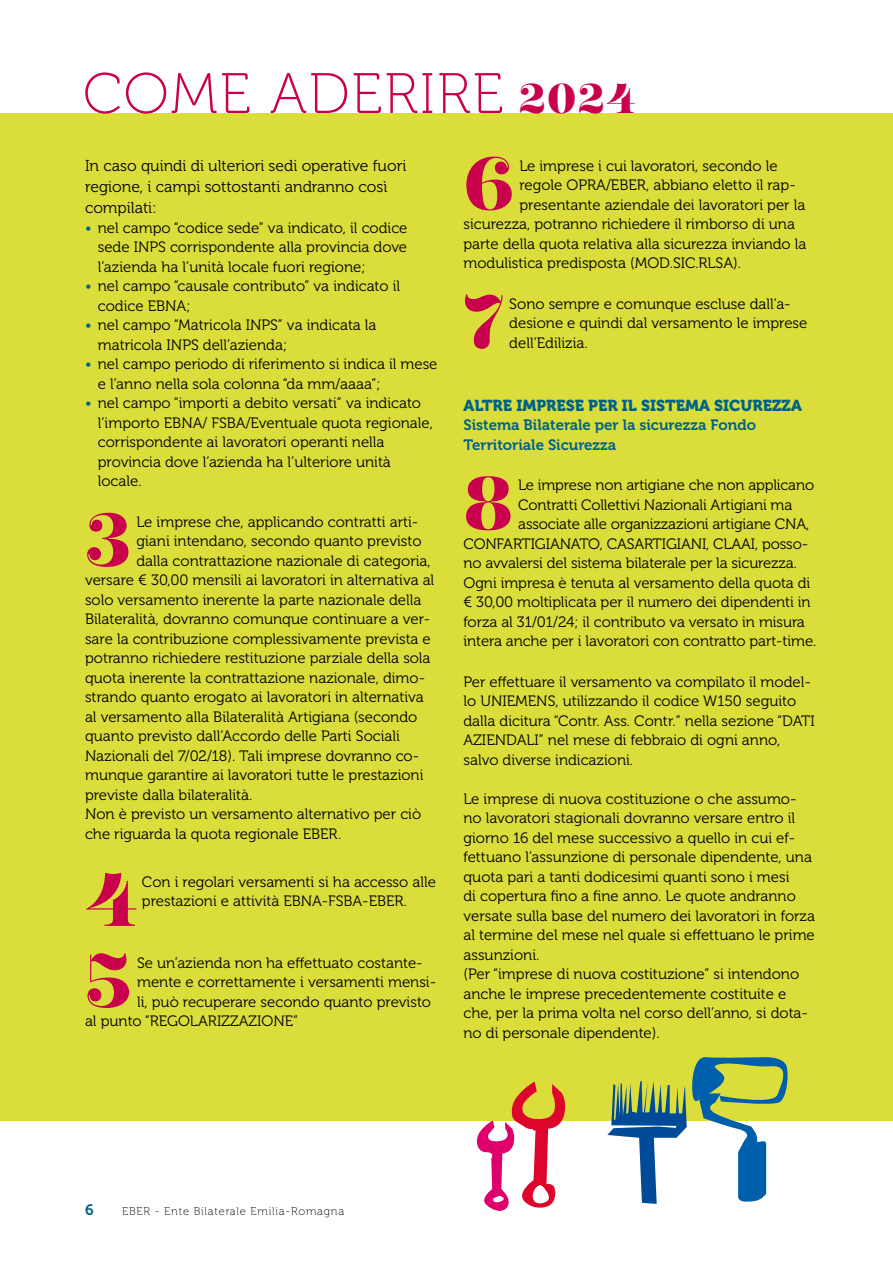
<style>
.page{position:relative;width:893px;height:1263px;background:#fff}
.page>*{position:absolute;margin:0;border:0;box-sizing:border-box;transform-origin:0 0}
.t1{font:700 74.25px "Encorpada Essential";color:#c9004c}
.t2{font:57px "Museo 100";letter-spacing:.03em;color:#c9004c}
.t3{font:15.75px/21px "Museo 300";color:#000}
.t4{font:15.75px "Museo 900";color:#00628b}
.t5{font:15px/19.5px "Museo 300";color:#000}
.t6{font:15px/19.5px "Museo 700";color:#00628b}
.t7{font:11.25px "Museo 100";letter-spacing:.07em;color:#000}
.s1{font-family:"Encorpada Essential";font-weight:700;font-size:41.4px}
.s2{color:#00628b}
</style>
<div class="page">
<div style="left:0;top:113px;width:893px;height:1007px;background:#dbdd3b"></div>
<svg style="left:474px;top:1082px;width:93px;height:129px"></svg>
<svg style="left:607px;top:1057px;width:183px;height:147px"></svg>
<h2 class="t2" style="left:83px;top:63px;width:554px">COME ADERIRE <span class="s1">2024</span></h2>
<p class="t3" style="left:85px;top:156px;width:323px">In caso quindi di ulteriori sedi operative fuori regione, i campi sottostanti andranno così compilati:</p>
<p class="t5" style="left:98px;top:218px;width:311px;text-align:justify;text-indent:-13px"><span class="s2">•</span> nel campo “codice sede” va indicato, il codice sede INPS corrispondente alla provincia dove l’azienda ha l’unità locale fuori regione;</p>
<p class="t5" style="left:98px;top:277px;width:304px;text-indent:-13px"><span class="s2">•</span> nel campo “causale contributo” va indicato il codice EBNA;</p>
<p class="t5" style="left:98px;top:316px;width:280px;text-indent:-13px"><span class="s2">•</span> nel campo “Matricola INPS” va indicata la matricola INPS dell’azienda;</p>
<p class="t5" style="left:98px;top:355px;width:341px;text-indent:-13px"><span class="s2">•</span> nel campo periodo di riferimento si indica il mese e l’anno nella sola colonna “da mm/aaaa”;</p>
<p class="t5" style="left:98px;top:394px;width:337px;text-indent:-13px"><span class="s2">•</span> nel campo “importi a debito versati” va indicato l’importo EBNA/ FSBA/Eventuale quota regionale, corrispondente ai lavoratori operanti nella provincia dove l’azienda ha l’ulteriore unità locale.</p>
<h1 class="t1" style="left:85px;top:488px;width:48px">3</h1>
<p class="t5" style="left:136px;top:512px;width:283px">Le imprese che, applicando contratti arti-</p>
<p class="t5" style="left:136px;top:532px;width:287px">giani intendano, secondo quanto previsto</p>
<p class="t5" style="left:136px;top:551px;width:296px">dalla contrattazione nazionale di categoria,</p>
<p class="t5" style="left:85px;top:571px;width:351px">versare € 30,00 mensili ai lavoratori in alternativa al</p>
<p class="t5" style="left:85px;top:590px;width:338px">solo versamento inerente la parte nazionale della</p>
<p class="t5" style="left:85px;top:610px;width:347px">Bilateralità, dovranno comunque continuare a ver-</p>
<p class="t5" style="left:85px;top:629px;width:347px">sare la contribuzione complessivamente prevista e</p>
<p class="t5" style="left:85px;top:649px;width:347px">potranno richiedere restituzione parziale della sola</p>
<p class="t5" style="left:85px;top:668px;width:342px">quota inerente la contrattazione nazionale, dimo-</p>
<p class="t5" style="left:85px;top:688px;width:340px">strando quanto erogato ai lavoratori in alternativa</p>
<p class="t5" style="left:85px;top:707px;width:334px">al versamento alla Bilateralità Artigiana (secondo</p>
<p class="t5" style="left:85px;top:727px;width:316px">quanto previsto dall’Accordo delle Parti Sociali</p>
<p class="t5" style="left:85px;top:746px;width:336px">Nazionali del 7/02/18). Tali imprese dovranno co-</p>
<p class="t5" style="left:85px;top:766px;width:340px">munque garantire ai lavoratori tutte le prestazioni</p>
<p class="t5" style="left:85px;top:785px;width:169px">previste dalla bilateralità.</p>
<p class="t5" style="left:85px;top:805px;width:338px">Non è previsto un versamento alternativo per ciò</p>
<p class="t5" style="left:85px;top:824px;width:258px">che riguarda la quota regionale EBER.</p>
<h1 class="t1" style="left:85px;top:848px;width:53px">4</h1>
<p class="t5" style="left:142px;top:872px;width:296px">Con i regolari versamenti si ha accesso alle prestazioni e attività EBNA-FSBA-EBER.</p>
<h1 class="t1" style="left:85px;top:929px;width:48px">5</h1>
<p class="t5" style="left:137px;top:953px;width:287px">Se un’azienda non ha effettuato costante-</p>
<p class="t5" style="left:137px;top:973px;width:301px">mente e correttamente i versamenti mensi-</p>
<p class="t5" style="left:137px;top:992px;width:295px">li, può recuperare secondo quanto previsto</p>
<p class="t5" style="left:85px;top:1012px;width:215px">al punto “REGOLARIZZAZIONE”</p>
<h1 class="t1" style="left:463px;top:131px;width:52px">6</h1>
<p class="t5" style="left:519px;top:156px;width:260px">Le imprese i cui lavoratori, secondo le</p>
<p class="t5" style="left:519px;top:176px;width:278px">regole OPRA/EBER, abbiano eletto il rap-</p>
<p class="t5" style="left:519px;top:195px;width:287px">presentante aziendale dei lavoratori per la</p>
<p class="t5" style="left:463px;top:215px;width:333px">sicurezza, potranno richiedere il rimborso di una</p>
<p class="t5" style="left:463px;top:234px;width:344px">parte della quota relativa alla sicurezza inviando la</p>
<p class="t5" style="left:463px;top:254px;width:279px">modulistica predisposta (MOD.SIC.RLSA).</p>
<h1 class="t1" style="left:463px;top:269px;width:42px">7</h1>
<p class="t5" style="left:509px;top:294px;width:300px">Sono sempre e comunque escluse dall’a&shy;desione e quindi dal versamento le imprese dell’Edilizia.</p>
<p class="t4" style="left:463px;top:396px;width:340px">ALTRE IMPRESE PER IL SISTEMA SICUREZZA</p>
<p class="t6" style="left:463px;top:415px;width:294px">Sistema Bilaterale per la sicurezza Fondo<br>Territoriale Sicurezza</p>
<h1 class="t1" style="left:463px;top:451px;width:51px">8</h1>
<p class="t5" style="left:518px;top:476px;width:297px">Le imprese non artigiane che non applicano</p>
<p class="t5" style="left:518px;top:495px;width:276px">Contratti Collettivi Nazionali Artigiani ma</p>
<p class="t5" style="left:518px;top:515px;width:293px">associate alle organizzazioni artigiane CNA,</p>
<p class="t5" style="left:463px;top:534px;width:346px">CONFARTIGIANATO, CASARTIGIANI, CLAAI, posso-</p>
<p class="t5" style="left:463px;top:554px;width:335px">no avvalersi del sistema bilaterale per la sicurezza.</p>
<p class="t5" style="left:463px;top:573px;width:348px">Ogni impresa è tenuta al versamento della quota di</p>
<p class="t5" style="left:463px;top:593px;width:349px">€ 30,00 moltiplicata per il numero dei dipendenti in</p>
<p class="t5" style="left:463px;top:612px;width:343px">forza al 31/01/24; il contributo va versato in misura</p>
<p class="t5" style="left:463px;top:632px;width:354px">intera anche per i lavoratori con contratto part-time.</p>
<p class="t5" style="left:463px;top:672px;width:353px">Per effettuare il versamento va compilato il model&shy;lo UNIEMENS, utilizzando il codice W150 seguito dalla dicitura “Contr. Ass. Contr.” nella sezione “DATI AZIENDALI” nel mese di febbraio di ogni anno, salvo diverse indicazioni.</p>
<p class="t5" style="left:463px;top:789px;width:353px">Le imprese di nuova costituzione o che assumo&shy;no lavoratori stagionali dovranno versare entro il giorno 16 del mese successivo a quello in cui ef&shy;fettuano l’assunzione di personale dipendente, una quota pari a tanti dodicesimi quanti sono i mesi<br>di copertura fino a fine anno. Le quote andranno versate sulla base del numero dei lavoratori in forza al termine del mese nel quale si effettuano le prime assunzioni.<br>(Per “imprese di nuova costituzione” si intendono anche le imprese precedentemente costituite e che, per la prima volta nel corso dell’anno, si dota&shy;no di personale dipendente).</p>
<p class="t6" style="left:85px;top:1200px;width:10px">6</p>
<p class="t7" style="left:122px;top:1205px;width:224px">EBER - Ente Bilaterale Emilia-Romagna</p>
</div>
